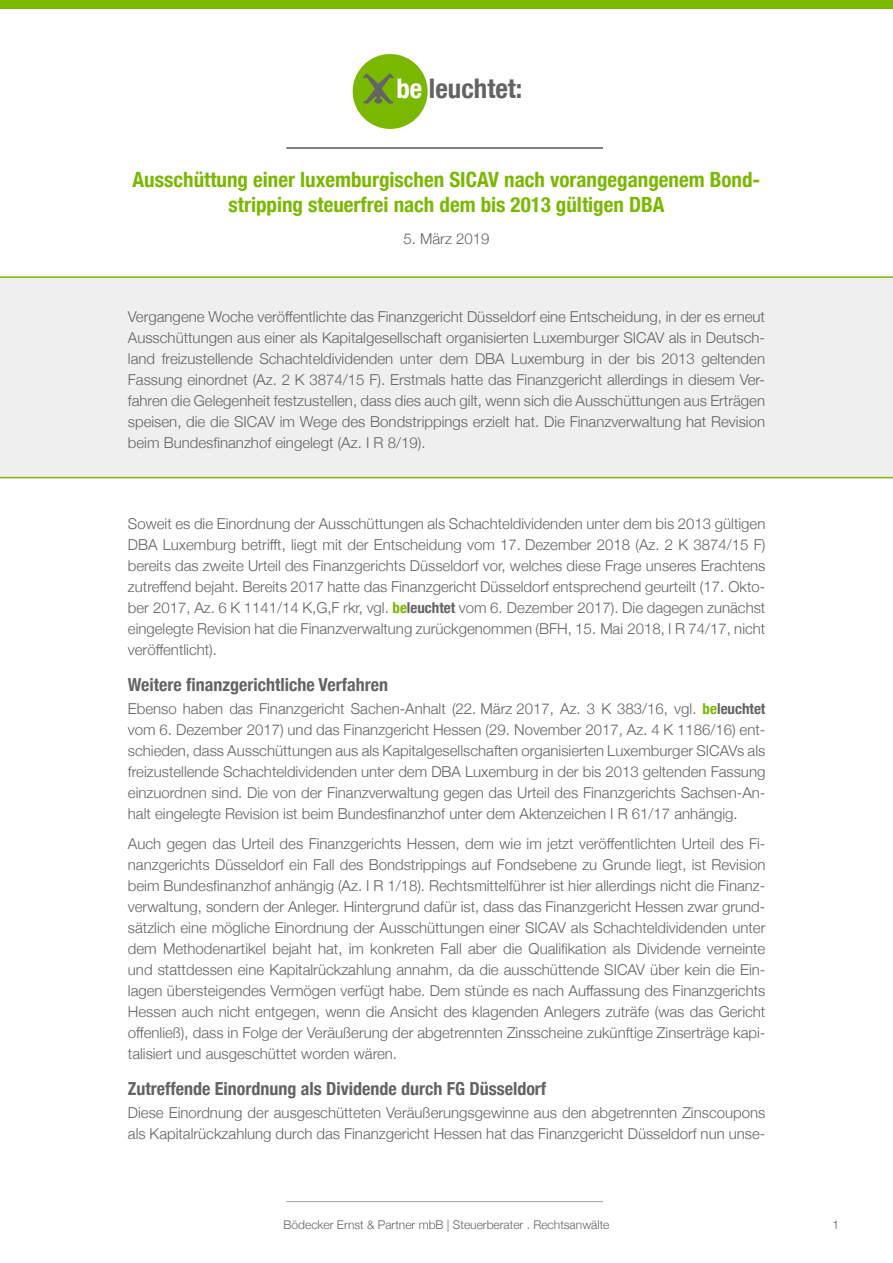
<style>
.page{position:relative;width:893px;height:1263px;background:#fff}
.page>*{position:absolute;margin:0;border:0;box-sizing:border-box;transform-origin:0 0}
.t1{font:700 condensed 27px "Helvetica Neue LT Com";color:#616365}
.t2{font:700 condensed 21px/25.2px "Helvetica Neue";color:#7ab800;text-align:center}
.t3{font:700 condensed 18px "Helvetica Neue";color:#616365}
.t4{font:300 15px/21px "Helvetica Neue";color:#616365;text-align:justify}
.t5{font:300 12px "Helvetica Neue";color:#616365}
.s1{color:#fff}
.s2{font-weight:700;font-stretch:condensed;color:#7ab800}
.s3{font-weight:700;font-stretch:condensed}
</style>
<div class="page">
<div style="left:0;top:0;width:893px;height:9px;background:#7ab800"></div>
<hr style="left:286px;top:1201px;width:317px;height:1px;background:#a9a5a5">
<div style="left:353px;top:55px;width:74px;height:73px;background:#7ab800;border-radius:50%"></div>
<div style="left:353px;top:54px;width:75px;height:75px;border:2px solid #7ab800;border-radius:50%"></div>
<svg style="left:363px;top:73px;width:30px;height:31px"></svg>
<hr style="left:286px;top:148px;width:317px;height:1px;background:#000">
<div style="left:0;top:276px;width:893px;height:202px;background:#efeff0"></div>
<h1 class="t1" style="left:396px;top:72px;width:127px"><span class="s1">be</span> leuchtet:</h1>
<h2 class="t2" style="left:133px;top:166px;width:629px">Ausschüttung einer luxemburgischen SICAV nach vorangegangenem Bond&shy;stripping steuerfrei nach dem bis 2013 gültigen DBA</h2>
<p class="t4" style="left:403px;top:227px;width:87px">5. März 2019</p>
<p class="t4" style="left:128px;top:305px;width:639px">Vergangene Woche veröffentlichte das Finanzgericht Düsseldorf eine Entscheidung, in der es erneut Ausschüttungen aus einer als Kapitalgesellschaft organisierten Luxemburger SICAV als in Deutsch&shy;land freizustellende Schachteldividenden unter dem DBA Luxemburg in der bis 2013 geltenden Fassung einordnet (Az. 2 K 3874/15 F). Erstmals hatte das Finanzgericht allerdings in diesem Ver&shy;fahren die Gelegenheit festzustellen, dass dies auch gilt, wenn sich die Ausschüttungen aus Erträgen speisen, die die SICAV im Wege des Bondstrippings erzielt hat. Die Finanzverwaltung hat Revision beim Bundesfinanzhof eingelegt (Az. I R 8/19).</p>
<p class="t4" style="left:128px;top:512px;width:639px">Soweit es die Einordnung der Ausschüttungen als Schachteldividenden unter dem bis 2013 gültigen DBA Luxemburg betrifft, liegt mit der Entscheidung vom 17. Dezember 2018 (Az. 2 K 3874/15 F) bereits das zweite Urteil des Finanzgerichts Düsseldorf vor, welches diese Frage unseres Erachtens zutreffend bejaht. Bereits 2017 hatte das Finanzgericht Düsseldorf entsprechend geurteilt (17. Okto&shy;ber 2017, Az. 6 K 1141/14 K,G,F rkr, vgl. <span class="s2">be</span><span class="s3">leuchtet</span> vom 6. Dezember 2017). Die dagegen zunächst eingelegte Revision hat die Finanzverwaltung zurückgenommen (BFH, 15. Mai 2018, I R 74/17, nicht veröffentlicht).</p>
<p class="t3" style="left:128px;top:670px;width:262px">Weitere finanzgerichtliche Verfahren</p>
<p class="t4" style="left:128px;top:697px;width:639px">Ebenso haben das Finanzgericht Sachen-Anhalt (22. März 2017, Az. 3 K 383/16, vgl. <span class="s2">be</span><span class="s3">leuchtet </span>vom 6. Dezember 2017) und das Finanzgericht Hessen (29. November 2017, Az. 4 K 1186/16) ent&shy;schieden, dass Ausschüttungen aus als Kapitalgesellschaften organisierten Luxemburger SICAVs als freizustellende Schachteldividenden unter dem DBA Luxemburg in der bis 2013 geltenden Fassung einzuordnen sind. Die von der Finanzverwaltung gegen das Urteil des Finanzgerichts Sachsen-An&shy;halt eingelegte Revision ist beim Bundesfinanzhof unter dem Aktenzeichen I R 61/17 anhängig.</p>
<p class="t4" style="left:128px;top:832px;width:639px">Auch gegen das Urteil des Finanzgerichts Hessen, dem wie im jetzt veröffentlichten Urteil des Fi&shy;nanzgerichts Düsseldorf ein Fall des Bondstrippings auf Fondsebene zu Grunde liegt, ist Revision beim Bundesfinanzhof anhängig (Az. I R 1/18). Rechtsmittelführer ist hier allerdings nicht die Finanz&shy;verwaltung, sondern der Anleger. Hintergrund dafür ist, dass das Finanzgericht Hessen zwar grund&shy;sätzlich eine mögliche Einordnung der Ausschüttungen einer SICAV als Schachteldividenden unter dem Methodenartikel bejaht hat, im konkreten Fall aber die Qualifikation als Dividende verneinte und stattdessen eine Kapitalrückzahlung annahm, da die ausschüttende SICAV über kein die Ein&shy;lagen übersteigendes Vermögen verfügt habe. Dem stünde es nach Auffassung des Finanzgerichts Hessen auch nicht entgegen, wenn die Ansicht des klagenden Anlegers zuträfe (was das Gericht offenließ), dass in Folge der Veräußerung der abgetrennten Zinsscheine zukünftige Zinserträge kapi&shy;talisiert und ausgeschüttet worden wären.</p>
<p class="t3" style="left:128px;top:1073px;width:420px">Zutreffende Einordnung als Dividende durch FG Düsseldorf</p>
<p class="t4" style="left:128px;top:1101px;width:639px">Diese Einordnung der ausgeschütteten Veräußerungsgewinne aus den abgetrennten Zinscoupons als Kapitalrückzahlung durch das Finanzgericht Hessen hat das Finanzgericht Düsseldorf nun unse-</p>
<p class="t5" style="left:284px;top:1215px;width:327px">Bödecker Ernst &amp; Partner mbB | Steuerberater . Rechtsanwälte</p>
<p class="t5" style="left:832px;top:1215px;width:8px">1</p>
</div>
